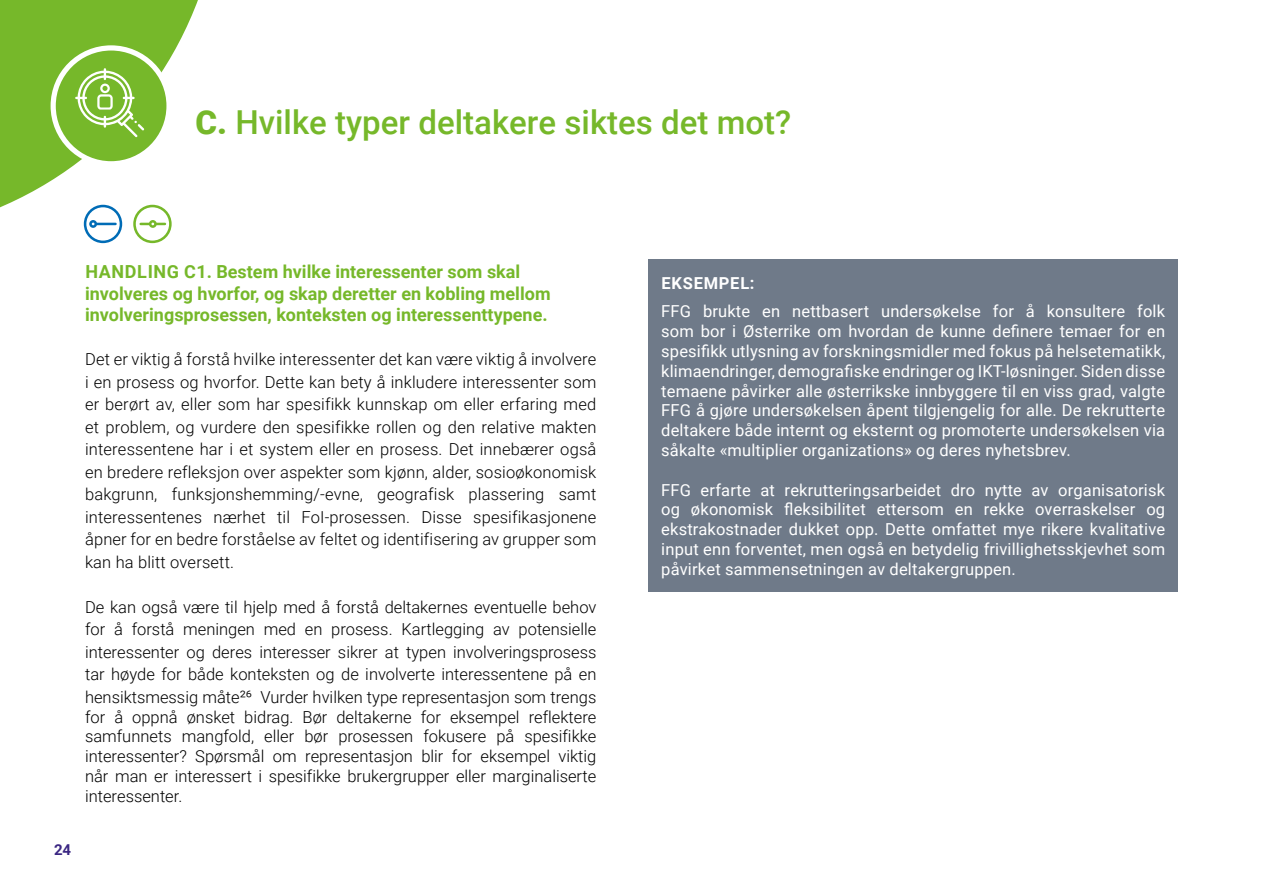
<style>
.page{position:relative;width:1263px;height:893px;background:#fff}
.page>*{position:absolute;margin:0;border:0;box-sizing:border-box;transform-origin:0 0}
.t1{font:500 33px "Roboto";color:#76b82a}
.t2{font:700 18px/21.6px "Roboto";color:#76b82a}
.t3{font:300 16.5px/22.5px "Roboto";color:#000;text-align:justify}
.t4{font:16.5px/19.8px "Roboto";letter-spacing:.01em;color:#fff;text-align:justify}
.t5{font:700 16.5px "Roboto";letter-spacing:.045em;color:#fff}
.t6{font:700 15px "Roboto";color:#3b2783}
.s1{font-weight:900}
.s2{font-size:17.25px}
</style>
<div class="page">
<svg style="left:0;top:0;width:198px;height:226px;fill:#76b82a"></svg>
<div style="left:53px;top:48px;width:116px;height:116px;background:#76b82a;border-radius:50%"></div>
<div style="left:51px;top:45px;width:121px;height:121px;border:5px solid #fff;border-radius:50%"></div>
<svg style="left:75px;top:68px;width:69px;height:69px"></svg>
<svg style="left:133px;top:205px;width:39px;height:38px"></svg>
<svg style="left:84px;top:205px;width:38px;height:38px"></svg>
<div style="left:89px;top:220px;width:8px;height:8px;border:3px solid #006cb6;border-radius:50%"></div>
<div style="left:648px;top:259px;width:530px;height:333px;background:#6f7a89"></div>
<p class="t1" style="left:196px;top:99px;width:597px"><span class="s1">C.</span> Hvilke typer deltakere siktes det mot?</p>
<p class="t2" style="left:85px;top:260px;width:467px">HANDLING C1. Bestem hvilke interessenter som skal involveres og hvorfor, og skap deretter en kobling mellom involveringsprosessen, konteksten og interessenttypene.</p>
<p class="t3" style="left:85px;top:347px;width:513px">Det er viktig å forstå hvilke interessenter det kan være viktig å involvere i en prosess og hvorfor. Dette kan bety å inkludere interessenter som er berørt av, eller som har spesifikk kunnskap om eller erfaring med et problem, og vurdere den spesifikke rollen og den relative makten interessentene har i et system eller en prosess. Det innebærer også en bredere refleksjon over aspekter som kjønn, alder, sosioøkonomisk bakgrunn, funksjonshemming/-evne, geografisk plassering samt interessentenes nærhet til FoI-prosessen. Disse spesifikasjonene åpner for en bedre forståelse av feltet og identifisering av grupper som kan ha blitt oversett.</p>
<p class="t3" style="left:85px;top:595px;width:513px">De kan også være til hjelp med å forstå deltakernes eventuelle behov for å forstå meningen med en prosess. Kartlegging av potensielle interessenter og deres interesser sikrer at typen involveringsprosess tar høyde for både konteksten og de involverte interessentene på en hensiktsmessig måte<span class="s2">²6</span> Vurder hvilken type representasjon som trengs</p>
<p class="t3" style="left:85px;top:706px;width:513px;line-height:19.8px">for å oppnå ønsket bidrag. Bør deltakerne for eksempel reflektere samfunnets mangfold, eller bør prosessen fokusere på spesifikke interessenter? Spørsmål om representasjon blir for eksempel viktig når man er interessert i spesifikke brukergrupper eller marginaliserte interessenter.</p>
<p class="t6" style="left:54px;top:839px;width:19px">24</p>
<p class="t5" style="left:661px;top:272px;width:94px">EKSEMPEL:</p>
<p class="t4" style="left:661px;top:301px;width:505px">FFG brukte en nettbasert undersøkelse for å konsultere folk som bor i Østerrike om hvordan de kunne definere temaer for en spesifikk utlysning av forskningsmidler med fokus på helsetematikk, klimaendringer, demografiske endringer og IKT-løsninger. Siden disse temaene påvirker alle østerrikske innbyggere til en viss grad, valgte FFG å gjøre undersøkelsen åpent tilgjengelig for alle. De rekrutterte deltakere både internt og eksternt og promoterte undersøkelsen via såkalte «multiplier organizations» og deres nyhetsbrev.</p>
<p class="t4" style="left:661px;top:479px;width:505px">FFG erfarte at rekrutteringsarbeidet dro nytte av organisatorisk og økonomisk fleksibilitet ettersom en rekke overraskelser og ekstrakostnader dukket opp. Dette omfattet mye rikere kvalitative input enn forventet, men også en betydelig frivillighetsskjevhet som påvirket sammensetningen av deltakergruppen.</p>
</div>
